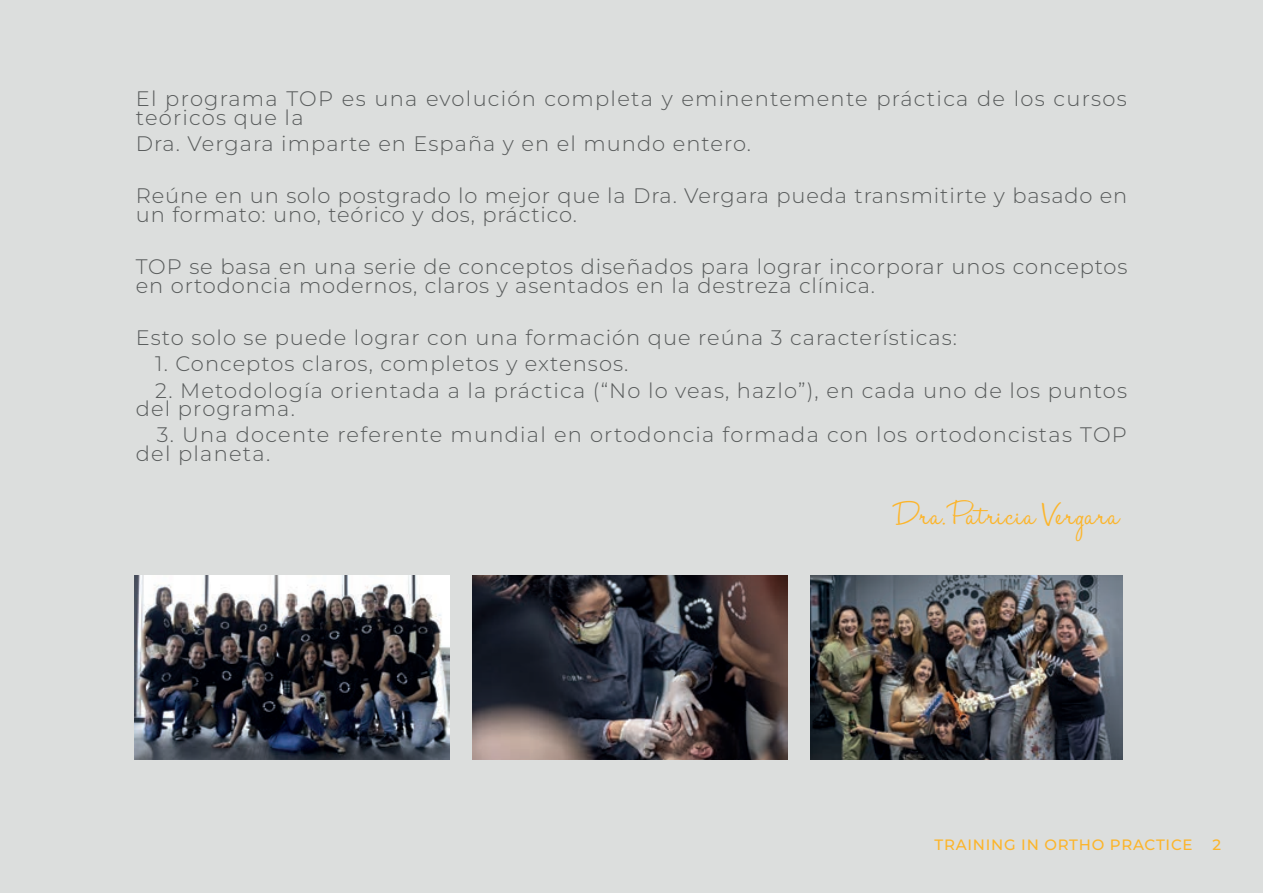
<style>
.page{position:relative;width:1263px;height:893px;background:#dcdedd}
.page>*{position:absolute;margin:0;border:0;box-sizing:border-box;transform-origin:0 0}
.t1{font:37.5px "Halo Handletter";letter-spacing:.025em;color:#fcb52b}
.t2{font:300 21px/18.6px "Montserrat";letter-spacing:.05em;color:#585b5b}
.t3{font:500 15px "Montserrat";letter-spacing:.05em;color:#fcb52b}
</style>
<div class="page">
<img style="left:134px;top:575px;width:316px;height:185px">
<img style="left:810px;top:575px;width:313px;height:185px">
<img style="left:473px;top:575px;width:314px;height:185px">
<p class="t2" style="left:136px;top:89px;width:992px">El programa TOP es una evolución completa y eminentemente práctica de los cursos teóricos que la</p>
<p class="t2" style="left:136px;top:134px;width:617px">Dra. Vergara imparte en España y en el mundo entero.</p>
<p class="t2" style="left:136px;top:186px;width:993px">Reúne en un solo postgrado lo mejor que la Dra. Vergara pueda transmitirte y basado en un formato: uno, teórico y dos, práctico.</p>
<p class="t2" style="left:136px;top:257px;width:993px">TOP se basa en una serie de conceptos diseñados para lograr incorporar unos conceptos en ortodoncia modernos, claros y asentados en la destreza clínica.</p>
<p class="t2" style="left:136px;top:328px;width:823px">Esto solo se puede lograr con una formación que reúna 3 características:</p>
<p class="t2" style="left:155px;top:354px;width:475px">1. Conceptos claros, completos y extensos.</p>
<p class="t2" style="left:136px;top:380px;width:993px;text-indent:19px">2. Metodología orientada a la práctica (“No lo veas, hazlo”), en cada uno de los puntos del programa.</p>
<p class="t2" style="left:136px;top:425px;width:992px;text-indent:21px">3. Una docente referente mundial en ortodoncia formada con los ortodoncistas TOP del planeta.</p>
<h1 class="t1" style="left:894px;top:495px;width:227px">Dra. Patricia Vergara</h1>
<p class="t3" style="left:934px;top:834px;width:260px">TRAINING IN ORTHO PRACTICE</p>
<p class="t3" style="left:1212px;top:834px;width:10px">2</p>
</div>
